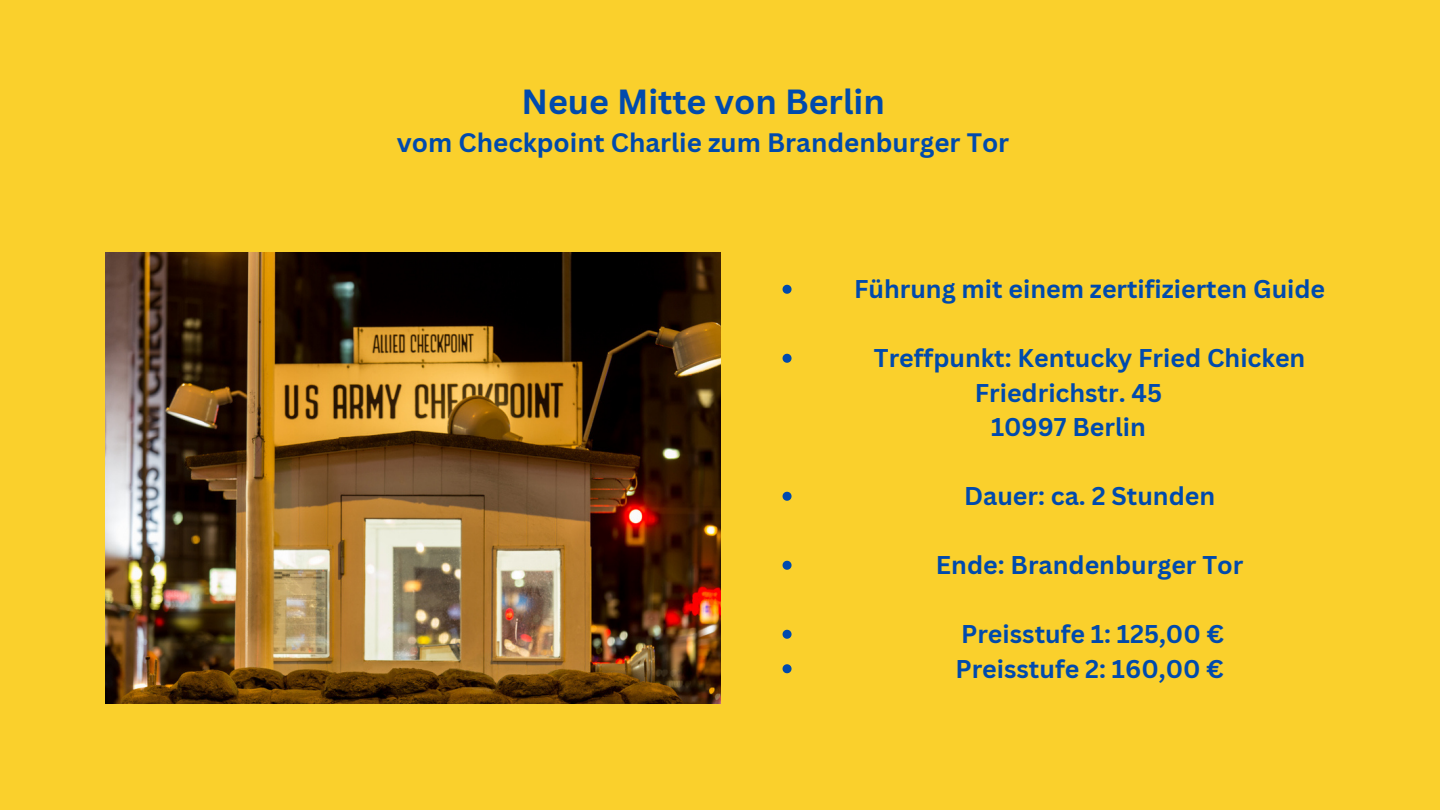
<style>
.page{position:relative;width:1440px;height:810px;background:#fad02c}
.page>*{position:absolute;margin:0;border:0;box-sizing:border-box;transform-origin:0 0}
.t1{font:700 34px "Canva Sans";color:#004aad}
.t2{font:700 26px "Canva Sans";color:#004aad}
.t3{font:700 25px/34.5px "Canva Sans";color:#004aad;text-align:center}
</style>
<div class="page">
<img style="left:105px;top:253px;width:615px;height:451px">
<svg style="left:783px;top:285px;width:9px;height:9px"></svg>
<svg style="left:783px;top:354px;width:9px;height:9px"></svg>
<svg style="left:783px;top:492px;width:9px;height:9px"></svg>
<svg style="left:783px;top:561px;width:9px;height:9px"></svg>
<svg style="left:783px;top:630px;width:9px;height:9px"></svg>
<svg style="left:783px;top:664px;width:9px;height:9px"></svg>
<p class="t1" style="left:521px;top:77px;width:365px">Neue Mitte von Berlin</p>
<p class="t2" style="left:397px;top:124px;width:614px">vom Checkpoint Charlie zum Brandenburger Tor</p>
<p class="t3" style="left:854px;top:271px;width:473px">Führung mit einem zertifizierten Guide</p>
<p class="t3" style="left:874px;top:340px;width:433px">Treffpunkt: Kentucky Fried Chicken</p>
<h1 class="t3" style="left:975px;top:375px;width:189px">Friedrichstr. 45<br>10997 Berlin</h1>
<p class="t3" style="left:964px;top:478px;width:253px">Dauer: ca. 2 Stunden</p>
<p class="t3" style="left:936px;top:547px;width:309px">Ende: Brandenburger Tor</p>
<p class="t3" style="left:961px;top:616px;width:265px">Preisstufe 1: 125,00 €</p>
<p class="t3" style="left:955px;top:651px;width:270px">Preisstufe 2: 160,00 €</p>
</div>
